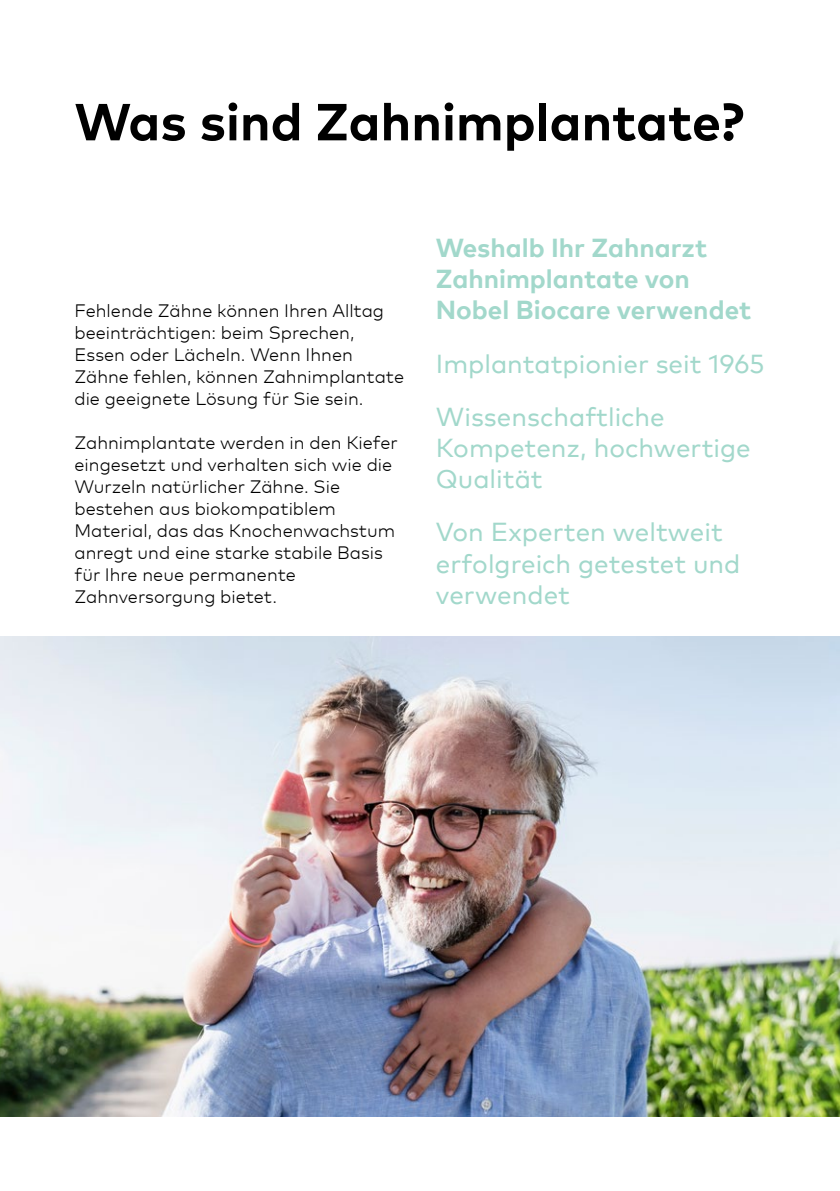
<style>
.page{position:relative;width:840px;height:1191px;background:#fff}
.page>*{position:absolute;margin:0;border:0;box-sizing:border-box;transform-origin:0 0}
.t1{font:700 52px "Mark Pro";color:#000}
.t2{font:26px/31.2px "Mark Pro";color:#a2d8cb}
.t3{font:700 26px/31.2px "Mark Pro";color:#a2d8cb}
.t4{font:300 18px/22px "Mark Pro";color:#000}
</style>
<div class="page">
<img style="left:0;top:636px;width:839px;height:480px">
<h1 class="t1" style="left:74px;top:82px;width:670px">Was sind Zahnimplantate?</h1>
<p class="t4" style="left:74px;top:298px;width:331px">Fehlende Zähne können Ihren Alltag beeinträchtigen: beim Sprechen, Essen oder Lächeln. Wenn Ihnen Zähne fehlen, können Zahnimplantate die geeignete Lösung für Sie sein.</p>
<p class="t4" style="left:74px;top:430px;width:325px">Zahnimplantate werden in den Kiefer eingesetzt und verhalten sich wie die<br>Wurzeln natürlicher Zähne. Sie bestehen aus biokompatiblem<br>Material, das das Knochenwachstum anregt und eine starke stabile Basis für Ihre neue permanente<br>Zahnversorgung bietet.</p>
<h2 class="t3" style="left:435px;top:230px;width:316px">Weshalb Ihr Zahnarzt<br>Zahnimplantate von<br>Nobel Biocare verwendet</h2>
<h2 class="t2" style="left:435px;top:335px;width:330px;line-height:53.2px">Implantatpionier seit 1965<br>Wissenschaftliche</h2>
<h2 class="t2" style="left:435px;top:430px;width:316px">Kompetenz, hochwertige<br>Qualität</h2>
<h2 class="t2" style="left:435px;top:514px;width:306px">Von Experten weltweit erfolgreich getestet und verwendet</h2>
</div>
